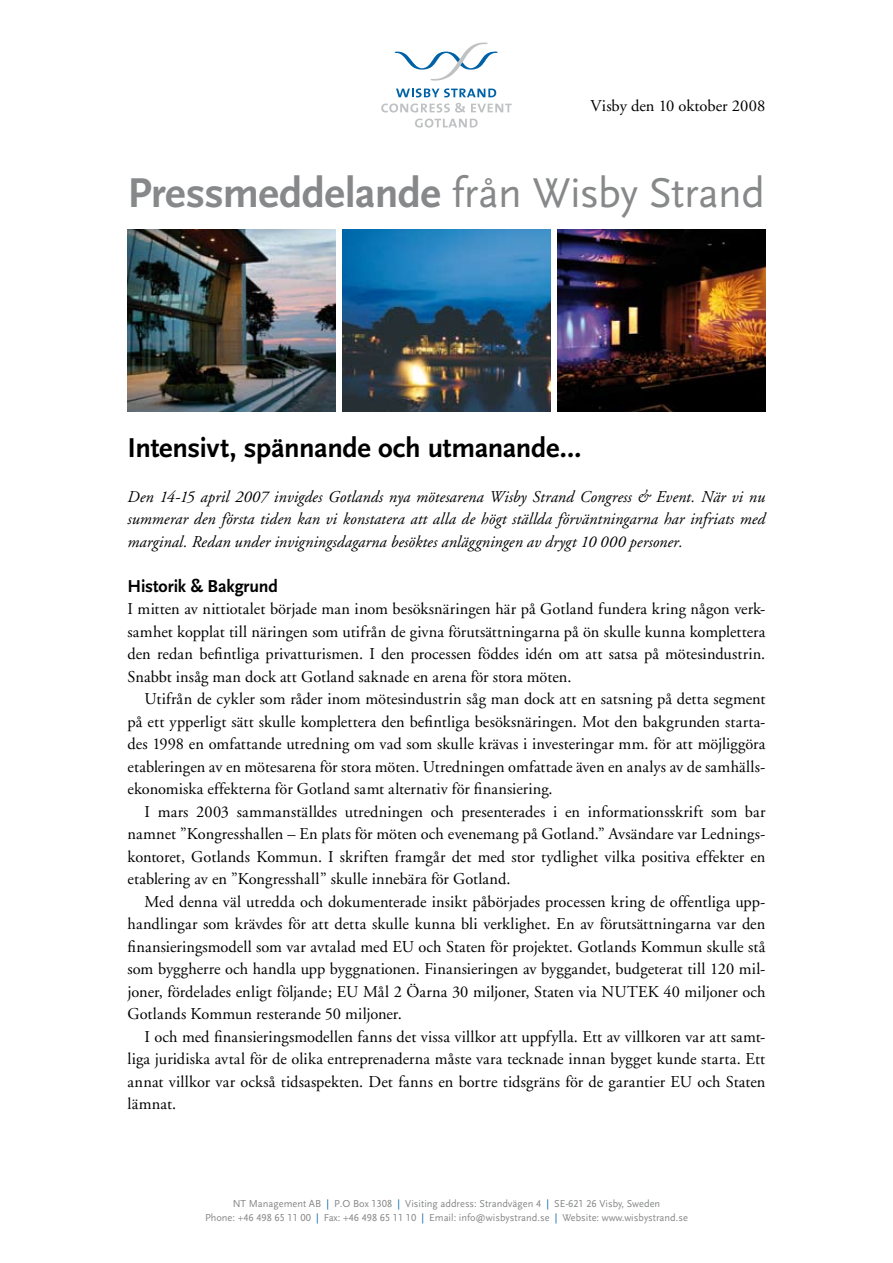
<style>
.page{position:relative;width:893px;height:1263px;background:#fff}
.page>*{position:absolute;margin:0;border:0;box-sizing:border-box;transform-origin:0 0}
.t1{font:700 43.5px "Scala Sans LF";letter-spacing:-.01em;color:#878889}
.t2{font:700 28.5px "Scala Sans LF";letter-spacing:-.015em;color:#000}
.t3{font:700 18px "Scala Sans LF";letter-spacing:-.01em;color:#000}
.t4{font:16.5px/22.5px "Adobe Garamond";letter-spacing:.005em;color:#000;text-align:justify}
.t5{font:italic 16.5px/22.5px "Adobe Garamond";letter-spacing:.005em;color:#000;text-align:justify}
.t6{font:10.5px/13.5px "Scala Sans LF";color:#878889;text-align:center}
.s1{font-weight:400}
.s2{color:#0062a6}
</style>
<div class="page">
<svg style="left:395px;top:43px;width:103px;height:38px"></svg>
<svg style="left:396px;top:88px;width:100px;height:9px"></svg>
<svg style="left:381px;top:103px;width:84px;height:10px"></svg>
<svg style="left:471px;top:104px;width:41px;height:8px"></svg>
<svg style="left:415px;top:119px;width:63px;height:9px"></svg>
<img style="left:128px;top:230px;width:208px;height:182px">
<img style="left:342px;top:230px;width:209px;height:182px">
<img style="left:557px;top:230px;width:208px;height:182px">
<p class="t4" style="left:590px;top:95px;width:176px">Visby den 10 oktober 2008</p>
<h1 class="t1" style="left:128px;top:169px;width:639px">Pressmeddelande <span class="s1">från Wisby Strand</span></h1>
<h2 class="t2" style="left:128px;top:432px;width:455px">Intensivt, spännande och utmanande…</h2>
<p class="t5" style="left:128px;top:486px;width:639px">Den 14-15 april 2007 invigdes Gotlands nya mötesarena Wisby Strand Congress &amp; Event. När vi nu summerar den första tiden kan vi konstatera att alla de högt ställda förväntningarna har infriats med marginal. Redan under invigningsdagarna besöktes anläggningen av drygt 10 000 personer.</p>
<p class="t3" style="left:128px;top:576px;width:152px">Historik &amp; Bakgrund</p>
<p class="t4" style="left:128px;top:598px;width:639px">I mitten av nittiotalet började man inom besöksnäringen här på Gotland fundera kring någon verk&shy;samhet kopplat till näringen som utifrån de givna förutsättningarna på ön skulle kunna komplettera den redan befintliga privatturismen. I den processen föddes idén om att satsa på mötesindustrin.<br>Snabbt insåg man dock att Gotland saknade en arena för stora möten.</p>
<p class="t4" style="left:128px;top:688px;width:639px;text-indent:17px">Utifrån de cykler som råder inom mötesindustrin såg man dock att en satsning på detta segment på ett ypperligt sätt skulle komplettera den befintliga besöksnäringen. Mot den bakgrunden starta&shy;des 1998 en omfattande utredning om vad som skulle krävas i investeringar mm. för att möjliggöra etableringen av en mötesarena för stora möten. Utredningen omfattade även en analys av de samhälls&shy;ekonomiska effekterna för Gotland samt alternativ för finansiering.</p>
<p class="t4" style="left:128px;top:801px;width:639px;text-indent:17px">I mars 2003 sammanställdes utredningen och presenterades i en informationsskrift som bar namnet ”Kongresshallen – En plats för möten och evenemang på Gotland.” Avsändare var Lednings&shy;kontoret, Gotlands Kommun. I skriften framgår det med stor tydlighet vilka positiva effekter en etablering av en ”Kongresshall” skulle innebära för Gotland.</p>
<p class="t4" style="left:128px;top:891px;width:639px;text-indent:17px">Med denna väl utredda och dokumenterade insikt påbörjades processen kring de offentliga upp&shy;handlingar som krävdes för att detta skulle kunna bli verklighet. En av förutsättningarna var den finansieringsmodell som var avtalad med EU och Staten för projektet. Gotlands Kommun skulle stå som byggherre och handla upp byggnationen. Finansieringen av byggandet, budgeterat till 120 mil&shy;joner, fördelades enligt följande; EU Mål 2 Öarna 30 miljoner, Staten via NUTEK 40 miljoner och Gotlands Kommun resterande 50 miljoner.</p>
<p class="t4" style="left:128px;top:1026px;width:639px;text-indent:17px">I och med finansieringsmodellen fanns det vissa villkor att uppfylla. Ett av villkoren var att samt&shy;liga juridiska avtal för de olika entreprenaderna måste vara tecknade innan bygget kunde starta. Ett annat villkor var också tidsaspekten. Det fanns en bortre tidsgräns för de garantier EU och Staten lämnat.</p>
<p class="t6" style="left:205px;top:1197px;width:484px">NT Management AB <span class="s2">|</span> P.O Box 1308 <span class="s2">|</span> Visiting address: Strandvägen 4 <span class="s2">|</span> SE-621 26 Visby, Sweden<br>Phone: +46 498 65 11 00 <span class="s2">|</span> Fax: +46 498 65 11 10 <span class="s2">|</span> Email: info@wisbystrand.se <span class="s2">|</span> Website: www.wisbystrand.se</p>
</div>
